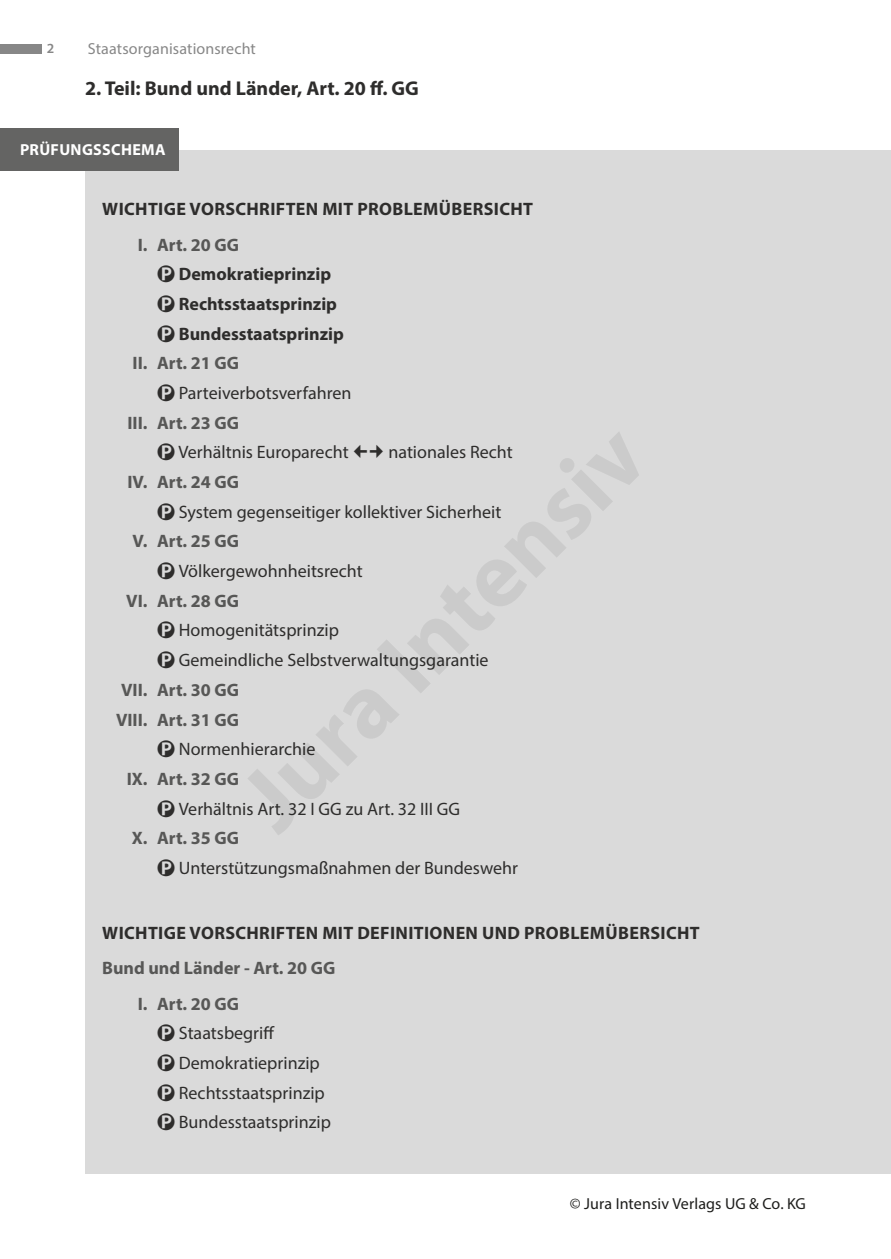
<style>
.page{position:relative;width:891px;height:1259px;background:#fff}
.page>*{position:absolute;margin:0;border:0;box-sizing:border-box;transform-origin:0 0}
.t1{font:700 20px "Myriad Pro";color:#2e2d2c}
.t2{font:18px/29.6px "Myriad Pro";color:#2e2d2c}
.t3{font:700 18px/35.4px "Myriad Pro";color:#575756}
.t4{font:700 18px "Myriad Pro";letter-spacing:.02em;color:#2e2d2c}
.t5{font:700 18px "Myriad Pro";color:#2e2d2c}
.t6{font:16px "Myriad Pro";letter-spacing:.005em;color:#1d1d1b}
.t7{font:16px "Myriad Pro";letter-spacing:.005em;color:#878787}
.t8{font:700 16px "Myriad Pro";letter-spacing:.02em;color:#fff}
.t9{font:600 14px "Myriad Pro";color:#878787}
.s1{font-family:"problem";font-weight:400}
.s2{font-family:"problem"}
</style>
<div class="page">
<div style="left:0;top:44px;width:41px;height:9px;background:#878787"></div>
<div style="left:85px;top:150px;width:805px;height:1024px;background:#dadada"></div>
<div style="left:0;top:128px;width:179px;height:43px;background:#646463"></div>
<p class="t9" style="left:47px;top:40px;width:9px">2</p>
<p class="t7" style="left:88px;top:38px;width:169px">Staatsorganisationsrecht</p>
<p class="t1" style="left:85px;top:76px;width:335px">2. Teil: Bund und Länder, Art. 20 ff. GG</p>
<p class="t8" style="left:20px;top:139px;width:147px">PRÜFUNGSSCHEMA</p>
<p class="t4" style="left:102px;top:198px;width:432px">WICHTIGE VORSCHRIFTEN MIT PROBLEMÜBERSICHT</p>
<p class="t3" style="left:138px;top:226px;width:103px">I. Art. 20 GG</p>
<p class="t5" style="left:157px;top:263px;width:175px"><span class="s1">p</span> Demokratieprinzip</p>
<p class="t5" style="left:157px;top:292px;width:181px"><span class="s1">p</span> Rechtsstaatsprinzip</p>
<p class="t5" style="left:157px;top:322px;width:188px"><span class="s1">p</span> Bundesstaatsprinzip</p>
<p class="t3" style="left:132px;top:345px;width:108px">II. Art. 21 GG</p>
<p class="t2" style="left:157px;top:378px;width:196px"><span class="s2">p</span> Parteiverbotsverfahren</p>
<p class="t3" style="left:127px;top:404px;width:113px">III. Art. 23 GG</p>
<p class="t2" style="left:157px;top:437px;width:357px"><span class="s2">p</span> Verhältnis Europarecht ○ nationales Recht</p>
<p class="t3" style="left:127px;top:464px;width:113px">IV. Art. 24 GG</p>
<p class="t2" style="left:157px;top:497px;width:345px"><span class="s2">p</span> System gegenseitiger kollektiver Sicherheit</p>
<p class="t3" style="left:133px;top:523px;width:108px">V. Art. 25 GG</p>
<p class="t2" style="left:157px;top:556px;width:207px"><span class="s2">p</span> Völkergewohnheitsrecht</p>
<p class="t3" style="left:126px;top:582px;width:114px">VI. Art. 28 GG</p>
<p class="t2" style="left:157px;top:615px;width:183px"><span class="s2">p</span> Homogenitätsprinzip</p>
<p class="t2" style="left:157px;top:645px;width:333px"><span class="s2">p</span> Gemeindliche Selbstverwaltungsgarantie</p>
<p class="t3" style="left:121px;top:671px;width:119px">VII. Art. 30 GG</p>
<p class="t3" style="left:116px;top:701px;width:125px">VIII. Art. 31 GG</p>
<p class="t2" style="left:157px;top:734px;width:160px"><span class="s2">p</span> Normenhierarchie</p>
<p class="t3" style="left:127px;top:760px;width:114px">IX. Art. 32 GG</p>
<p class="t2" style="left:157px;top:793px;width:304px"><span class="s2">p</span> Verhältnis Art. 32 I GG zu Art. 32 III GG</p>
<p class="t3" style="left:132px;top:820px;width:109px">X. Art. 35 GG</p>
<p class="t2" style="left:157px;top:852px;width:362px"><span class="s2">p</span> Unterstützungsmaßnahmen der Bundeswehr</p>
<p class="t4" style="left:102px;top:921px;width:598px">WICHTIGE VORSCHRIFTEN MIT DEFINITIONEN UND PROBLEMÜBERSICHT</p>
<p class="t3" style="left:138px;top:950px;width:199px;text-indent:-36px">Bund und Länder - Art. 20 GG<br>I. Art. 20 GG</p>
<p class="t2" style="left:157px;top:1018px;width:175px"><span class="s2">p</span> Staatsbegriff<br><span class="s2">p</span> Demokratieprinzip <span class="s2">p</span> Rechtsstaatsprinzip <span class="s2">p</span> Bundesstaatsprinzip</p>
<p class="t6" style="left:569px;top:1194px;width:237px">© Jura Intensiv Verlags UG &amp; Co. KG</p>
</div>
